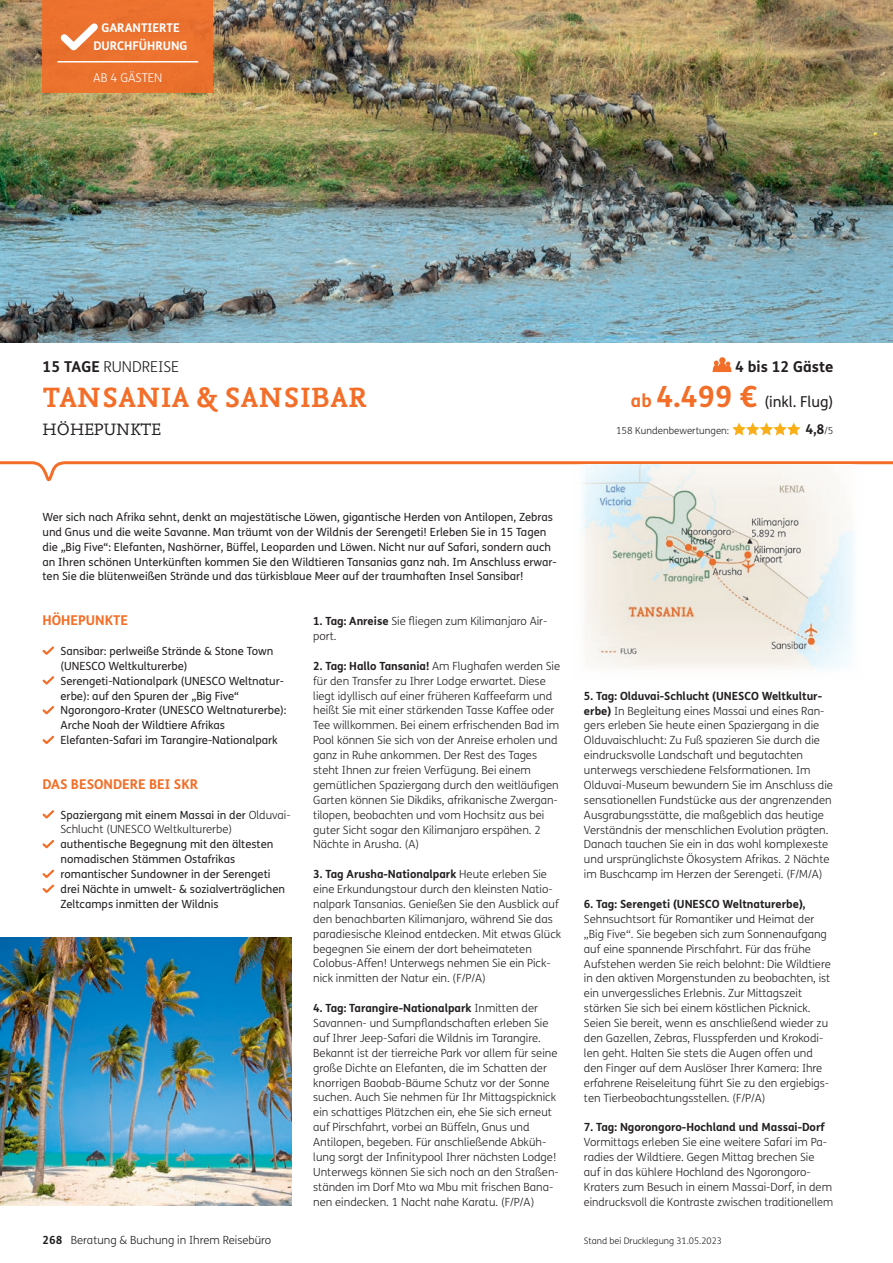
<style>
.page{position:relative;width:893px;height:1263px;background:#fff}
.page>*{position:absolute;margin:0;border:0;box-sizing:border-box;transform-origin:0 0}
.t1{font:700 29.25px "Nexus Mix Pro";letter-spacing:.01em;color:#f36e28}
.t2{font:17.25px "Nexus Mix Pro";letter-spacing:.01em;color:#231f20}
.t3{font:15px "FS Me";color:#231f20}
.t4{font:300 15px "FS Me";color:#231f20}
.t5{font:700 15px "FS Me";color:#231f20}
.t6{font:700 13.5px "FS Me";color:#f36e28}
.t7{font:700 13.5px "FS Me";color:#231f20}
.t8{font:700 12px/18px "FS Me";color:#fff;text-align:center}
.t9{font:300 12px "FS Me";color:#fff}
.t10{font:300 11.25px/14.9px "FS Me";color:#231f20}
.t11{font:11.25px/14.9px "FS Me";color:#231f20}
.t12{font:700 11.25px "FS Me";color:#231f20}
.t13{font:300 9.75px "FS Me";color:#231f20}
.t14{font:300 9px "FS Me";color:#231f20}
.s1{font-weight:700}
.s2{font-weight:700;font-size:18px;color:#f36e28}
.s3{font-weight:700;font-size:29.25px;color:#f36e28}
.s4{font-weight:300;font-size:9.75px}
.s5{font-weight:400}
</style>
<div class="page">
<svg style="left:0;top:461px;width:893px;height:21px"></svg>
<img style="left:575px;top:464px;width:288px;height:205px">
<img style="left:0;top:0;width:893px;height:342px">
<div style="left:43px;top:0;width:170px;height:92px;background:#ec722e"></div>
<hr style="left:57px;top:61px;width:141px;height:2px;background:#fff">
<svg style="left:60px;top:23px;width:38px;height:28px"></svg>
<svg style="left:42px;top:646px;width:13px;height:9px"></svg>
<svg style="left:42px;top:676px;width:13px;height:9px"></svg>
<svg style="left:42px;top:706px;width:12px;height:9px"></svg>
<svg style="left:42px;top:735px;width:13px;height:10px"></svg>
<svg style="left:42px;top:810px;width:13px;height:9px"></svg>
<svg style="left:42px;top:840px;width:12px;height:9px"></svg>
<svg style="left:42px;top:869px;width:13px;height:24px"></svg>
<img style="left:0;top:938px;width:292px;height:267px">
<svg style="left:712px;top:357px;width:20px;height:15px"></svg>
<svg style="left:732px;top:422px;width:69px;height:13px"></svg>
<p class="t8" style="left:94px;top:19px;width:96px">GARANTIERTE<br>DURCHFÜHRUNG</p>
<p class="t9" style="left:93px;top:69px;width:71px">AB 4 GÄSTEN</p>
<h3 class="t4" style="left:43px;top:356px;width:138px"><span class="s1">15 TAGE</span> RUNDREISE</h3>
<h1 class="t1" style="left:43px;top:375px;width:325px">TANSANIA &amp; SANSIBAR</h1>
<h2 class="t2" style="left:43px;top:416px;width:120px">HÖHEPUNKTE</h2>
<h3 class="t5" style="left:735px;top:355px;width:100px">4 bis 12 Gäste</h3>
<h3 class="t3" style="left:631px;top:392px;width:204px"><span class="s2">ab</span> <span class="s3">4.499 €</span> (inkl. Flug)</h3>
<p class="t13" style="left:616px;top:424px;width:115px">158 Kundenbewertungen:</p>
<p class="t7" style="left:805px;top:419px;width:30px">4,8<span class="s4">/5</span></p>
<p class="t11" style="left:43px;top:509px;width:516px">Wer sich nach Afrika sehnt, denkt an majestätische Löwen, gigantische Herden von Antilopen, Zebras und Gnus und die weite Savanne. Man träumt von der Wildnis der Serengeti! Erleben Sie in 15 Tagen die „Big Five“: Elefanten, Nashörner, Büffel, Leoparden und Löwen. Nicht nur auf Safari, sondern auch an Ihren schönen Unterkünften kommen Sie den Wildtieren Tansanias ganz nah. Im Anschluss erwar&shy;ten Sie die blütenweißen Strände und das türkisblaue Meer auf der traumhaften Insel Sansibar!</p>
<p class="t6" style="left:43px;top:610px;width:87px">HÖHEPUNKTE</p>
<p class="t11" style="left:61px;top:643px;width:228px">Sansibar: perlweiße Strände &amp; Stone Town (UNESCO Weltkulturerbe)<br>Serengeti-Nationalpark (UNESCO Weltnatur&shy;erbe): auf den Spuren der „Big Five“ Ngorongoro-Krater (UNESCO Weltnaturerbe):<br>Arche Noah der Wildtiere Afrikas Elefanten-Safari im Tarangire-Nationalpark</p>
<p class="t6" style="left:43px;top:774px;width:157px">DAS BESONDERE BEI SKR</p>
<p class="t10" style="left:61px;top:807px;width:232px"><span class="s5">Spaziergang mit einem Massai in der</span> Olduvai-<br>Schlucht (UNESCO Weltkulturerbe)</p>
<p class="t11" style="left:61px;top:837px;width:226px">authentische Begegnung mit den ältesten nomadischen Stämmen Ostafrikas romantischer Sundowner in der Serengeti drei Nächte in umwelt- &amp; sozialverträglichen Zeltcamps inmitten der Wildnis</p>
<p class="t10" style="left:43px;top:1232px;width:230px"><span class="s1">268</span> Beratung &amp; Buchung in Ihrem Reisebüro</p>
<p class="t10" style="left:313px;top:613px;width:236px"><span class="s1">1. Tag: Anreise</span> Sie fliegen zum Kilimanjaro Air&shy;port.</p>
<p class="t10" style="left:313px;top:658px;width:248px"><span class="s1">2. Tag: Hallo Tansania!</span> Am Flughafen werden Sie für den Transfer zu Ihrer Lodge erwartet. Diese liegt idyllisch auf einer früheren Kaffeefarm und heißt Sie mit einer stärkenden Tasse Kaffee oder Tee willkommen. Bei einem erfrischenden Bad im Pool können Sie sich von der Anreise erholen und ganz in Ruhe ankommen. Der Rest des Tages steht Ihnen zur freien Verfügung. Bei einem gemütlichen Spaziergang durch den weitläufigen Garten können Sie Dikdiks, afrikanische Zwergan&shy;tilopen, beobachten und vom Hochsitz aus bei guter Sicht sogar den Kilimanjaro erspähen. 2<br>Nächte in Arusha. (A)</p>
<p class="t10" style="left:313px;top:866px;width:249px"><span class="s1">3. Tag Arusha-Nationalpark</span> Heute erleben Sie eine Erkundungstour durch den kleinsten Natio&shy;nalpark Tansanias. Genießen Sie den Ausblick auf den benachbarten Kilimanjaro, während Sie das paradiesische Kleinod entdecken. Mit etwas Glück begegnen Sie einem der dort beheimateten Colobus-Affen! Unterwegs nehmen Sie ein Pick&shy;nick inmitten der Natur ein. (F/P/A)</p>
<p class="t10" style="left:313px;top:1000px;width:247px"><span class="s1">4. Tag: Tarangire-Nationalpark</span> Inmitten der Savannen- und Sumpflandschaften erleben Sie auf Ihrer Jeep-Safari die Wildnis im Tarangire.<br>Bekannt ist der tierreiche Park vor allem für seine große Dichte an Elefanten, die im Schatten der knorrigen Baobab-Bäume Schutz vor der Sonne suchen. Auch Sie nehmen für Ihr Mittagspicknick ein schattiges Plätzchen ein, ehe Sie sich erneut auf Pirschfahrt, vorbei an Büffeln, Gnus und Antilopen, begeben. Für anschließende Abküh&shy;lung sorgt der Infinitypool Ihrer nächsten Lodge!<br>Unterwegs können Sie sich noch an den Straßen&shy;ständen im Dorf Mto wa Mbu mit frischen Bana&shy;nen eindecken. 1 Nacht nahe Karatu. (F/P/A)</p>
<p class="t10" style="left:584px;top:688px;width:251px"><span class="s1">5. Tag: Olduvai-Schlucht (UNESCO Weltkultur&shy;erbe)</span> In Begleitung eines Massai und eines Ran&shy;gers erleben Sie heute einen Spaziergang in die Olduvaischlucht: Zu Fuß spazieren Sie durch die eindrucksvolle Landschaft und begutachten unterwegs verschiedene Felsformationen. Im Olduvai-Museum bewundern Sie im Anschluss die sensationellen Fundstücke aus der angrenzenden Ausgrabungsstätte, die maßgeblich das heutige Verständnis der menschlichen Evolution prägten.<br>Danach tauchen Sie ein in das wohl komplexeste und ursprünglichste Ökosystem Afrikas. 2 Nächte im Buschcamp im Herzen der Serengeti. (F/M/A)</p>
<p class="t12" style="left:584px;top:895px;width:223px">6. Tag: Serengeti (UNESCO Weltnaturerbe),</p>
<p class="t10" style="left:584px;top:911px;width:248px">Sehnsuchtsort für Romantiker und Heimat der „Big Five“. Sie begeben sich zum Sonnenaufgang auf eine spannende Pirschfahrt. Für das frühe Aufstehen werden Sie reich belohnt: Die Wildtiere in den aktiven Morgenstunden zu beobachten, ist ein unvergessliches Erlebnis. Zur Mittagszeit stärken Sie sich bei einem köstlichen Picknick.<br>Seien Sie bereit, wenn es anschließend wieder zu den Gazellen, Zebras, Flusspferden und Krokodi&shy;len geht. Halten Sie stets die Augen offen und den Finger auf dem Auslöser Ihrer Kamera: Ihre erfahrene Reiseleitung führt Sie zu den ergiebigs&shy;ten Tierbeobachtungsstellen. (F/P/A)</p>
<p class="t12" style="left:584px;top:1118px;width:242px">7. Tag: Ngorongoro-Hochland und Massai-Dorf</p>
<p class="t10" style="left:584px;top:1134px;width:251px">Vormittags erleben Sie eine weitere Safari im Pa&shy;radies der Wildtiere. Gegen Mittag brechen Sie auf in das kühlere Hochland des Ngorongoro-Kraters zum Besuch in einem Massai-Dorf, in dem eindrucksvoll die Kontraste zwischen traditionellem</p>
<p class="t14" style="left:584px;top:1234px;width:140px">Stand bei Drucklegung 31.05.2023</p>
</div>
